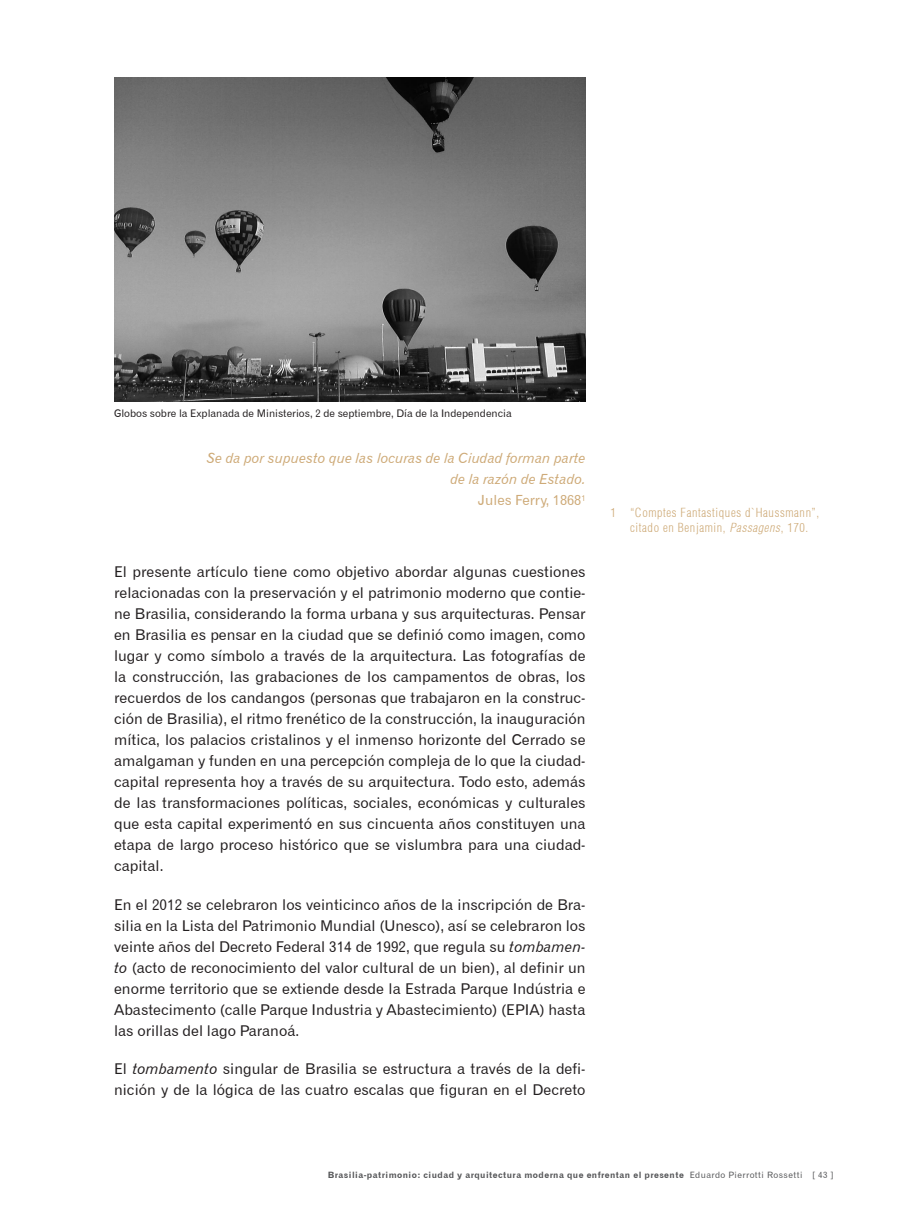
<style>
.page{position:relative;width:923px;height:1221px;background:#fff}
.page>*{position:absolute;margin:0;border:0;box-sizing:border-box;transform-origin:0 0}
.t1{font:14.88px/21px "Gothic 720 BT Roman B";color:#231f20;text-align:justify}
.t2{font:14px/21px "Gothic 720 BT Italic B";color:#ceaa78;text-align:right}
.t3{font:14px "Gothic 720 BT Roman B";color:#ceaa78}
.t4{font:300 condensed 12.25px/15.8px "Helvetica";letter-spacing:.05em;color:#ceaa78}
.t5{font:10.5px "Gothic 720 BT Roman B";color:#231f20}
.t6{font:8.75px "Gothic 720 BT Bold B";letter-spacing:.05em;color:#57585a}
.s1{font-family:"Gothic 720 BT Italic B"}
.s2{font-style:italic}
.s3{font-family:"Gothic 720 BT Roman B"}
</style>
<div class="page">
<img style="left:114px;top:78px;width:471px;height:323px">
<p class="t5" style="left:114px;top:406px;width:399px">Globos sobre la Explanada de Ministerios, 2 de septiembre, Día de la Independencia</p>
<p class="t2" style="left:207px;top:447px;width:380px">Se da por supuesto que las locuras de la Ciudad forman parte de la razón de Estado.</p>
<p class="t3" style="left:478px;top:492px;width:109px">Jules Ferry, 1868<sup>1</sup></p>
<p class="t1" style="left:114px;top:561px;width:473px">El presente artículo tiene como objetivo abordar algunas cuestiones relacionadas con la preservación y el patrimonio moderno que contie&shy;ne Brasilia, considerando la forma urbana y sus arquitecturas. Pensar en Brasilia es pensar en la ciudad que se definió como imagen, como lugar y como símbolo a través de la arquitectura. Las fotografías de la construcción, las grabaciones de los campamentos de obras, los recuerdos de los candangos (personas que trabajaron en la construc&shy;ción de Brasilia), el ritmo frenético de la construcción, la inauguración mítica, los palacios cristalinos y el inmenso horizonte del Cerrado se amalgaman y funden en una percepción compleja de lo que la ciudad&shy;capital representa hoy a través de su arquitectura. Todo esto, además de las transformaciones políticas, sociales, económicas y culturales que esta capital experimentó en sus cincuenta años constituyen una etapa de largo proceso histórico que se vislumbra para una ciudad&shy;capital.</p>
<p class="t1" style="left:114px;top:893px;width:473px">En el 2012 se celebraron los veinticinco años de la inscripción de Bra&shy;silia en la Lista del Patrimonio Mundial (Unesco), así se celebraron los veinte años del Decreto Federal 314 de 1992, que regula su <span class="s1">tombamen&shy;to</span> (acto de reconocimiento del valor cultural de un bien), al definir un enorme territorio que se extiende desde la Estrada Parque Indústria e Abastecimento (calle Parque Industria y Abastecimiento) (EPIA) hasta las orillas del lago Paranoá.</p>
<p class="t1" style="left:114px;top:1058px;width:473px">El <span class="s1">tombamento</span> singular de Brasilia se estructura a través de la defi&shy;nición y de la lógica de las cuatro escalas que figuran en el Decreto</p>
<p class="t4" style="left:630px;top:504px;width:190px;text-indent:-20px">1 “Comptes Fantastiques d`Haussmann”, citado en Benjamin, <span class="s2">Passagens</span>, 170.</p>
<p class="t6" style="left:328px;top:1169px;width:507px">Brasilia-patrimonio: ciudad y arquitectura moderna que enfrentan el presente <span class="s3">Eduardo Pierrotti Rossetti [ 43 ]</span></p>
</div>
